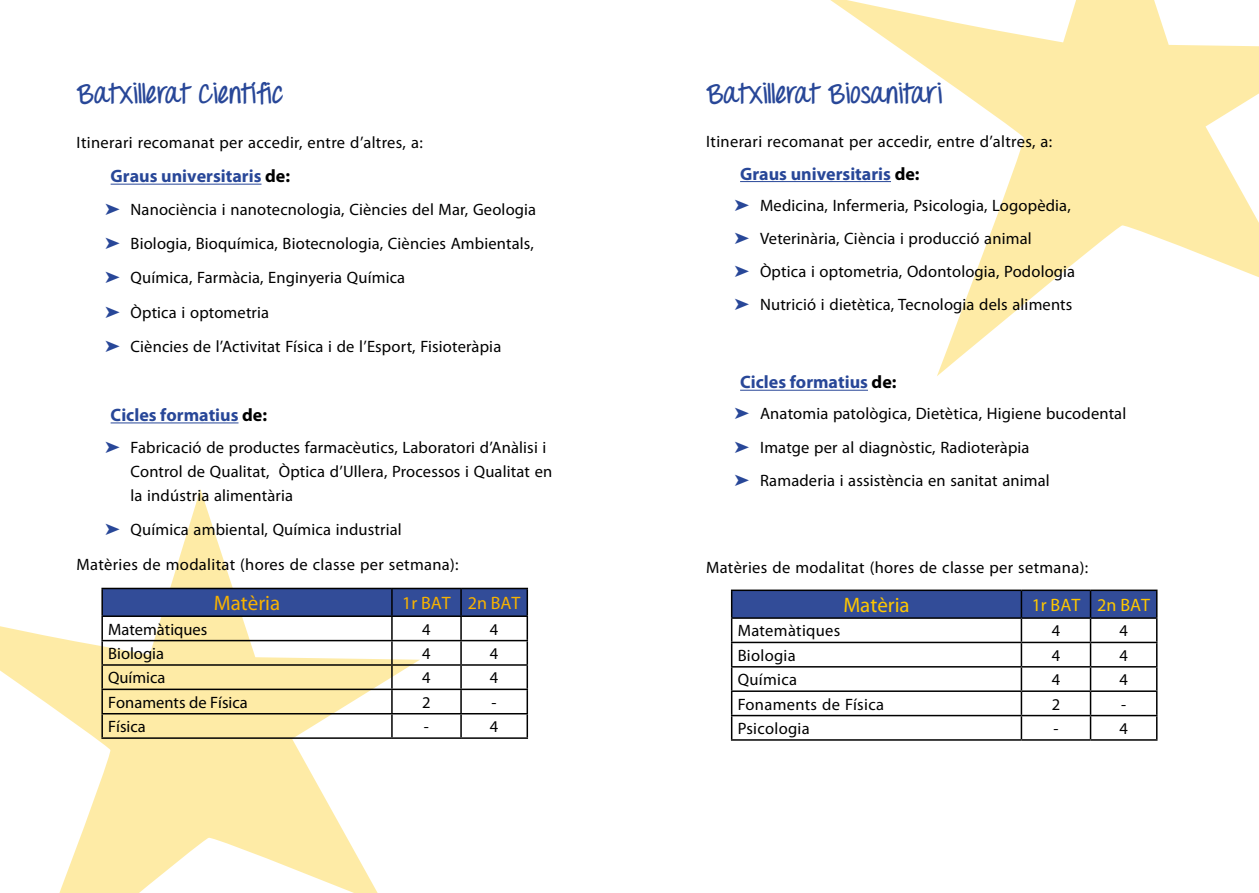
<style>
.page{position:relative;width:1259px;height:893px;background:#fff}
.page>*{position:absolute;margin:0;border:0;box-sizing:border-box;transform-origin:0 0}
.t1{font:700 27px "Throw My Hands Upinthe Air";color:#284798}
.t2{font:21px "Myriad Pro";color:#f8b200}
.t3{font:21px "Myriad Pro";color:#fec700}
.t4{font:700 18px "Myriad Pro";color:#284798}
.t5{font:18px "Myriad Pro";color:#f8b200}
.t6{font:18px "Myriad Pro";color:#fec700}
.t7{font:16.5px/34.3px "Myriad Pro";letter-spacing:.01em;color:#000}
.s1{color:#000}
.s2{color:#284798}
</style>
<div class="page">
<svg style="left:823px;top:0;width:436px;height:376px"></svg>
<svg style="left:0;top:489px;width:420px;height:404px"></svg>
<hr style="left:111px;top:184px;width:150px;height:1px;background:#284798">
<hr style="left:111px;top:422px;width:127px;height:1px;background:#284798">
<div style="left:103px;top:589px;width:423px;height:26px;background:#324c98"></div>
<hr style="left:391px;top:589px;width:2px;height:26px;background:#000">
<hr style="left:460px;top:589px;width:2px;height:26px;background:#000">
<hr style="left:101px;top:617px;width:2px;height:23px;background:#000">
<hr style="left:391px;top:617px;width:2px;height:23px;background:#000">
<hr style="left:460px;top:617px;width:2px;height:23px;background:#000">
<hr style="left:526px;top:617px;width:2px;height:23px;background:#000">
<hr style="left:101px;top:640px;width:291px;height:1px;background:#000">
<hr style="left:101px;top:641px;width:2px;height:23px;background:#000">
<hr style="left:392px;top:640px;width:69px;height:1px;background:#000">
<hr style="left:391px;top:641px;width:2px;height:23px;background:#000">
<hr style="left:461px;top:640px;width:67px;height:1px;background:#000">
<hr style="left:460px;top:641px;width:2px;height:23px;background:#000">
<hr style="left:526px;top:641px;width:2px;height:23px;background:#000">
<hr style="left:101px;top:664px;width:291px;height:2px;background:#000">
<hr style="left:101px;top:666px;width:2px;height:23px;background:#000">
<hr style="left:392px;top:664px;width:69px;height:2px;background:#000">
<hr style="left:391px;top:666px;width:2px;height:23px;background:#000">
<hr style="left:461px;top:664px;width:67px;height:2px;background:#000">
<hr style="left:460px;top:666px;width:2px;height:23px;background:#000">
<hr style="left:526px;top:666px;width:2px;height:23px;background:#000">
<hr style="left:101px;top:689px;width:291px;height:1px;background:#000">
<hr style="left:101px;top:690px;width:2px;height:23px;background:#000">
<hr style="left:392px;top:689px;width:69px;height:1px;background:#000">
<hr style="left:391px;top:690px;width:2px;height:23px;background:#000">
<hr style="left:461px;top:689px;width:67px;height:1px;background:#000">
<hr style="left:460px;top:690px;width:2px;height:23px;background:#000">
<hr style="left:526px;top:690px;width:2px;height:23px;background:#000">
<hr style="left:101px;top:713px;width:291px;height:1px;background:#000">
<hr style="left:101px;top:714px;width:2px;height:23px;background:#000">
<hr style="left:392px;top:713px;width:69px;height:1px;background:#000">
<hr style="left:391px;top:714px;width:2px;height:23px;background:#000">
<hr style="left:461px;top:713px;width:67px;height:1px;background:#000">
<hr style="left:460px;top:714px;width:2px;height:23px;background:#000">
<hr style="left:526px;top:714px;width:2px;height:23px;background:#000">
<hr style="left:101px;top:737px;width:291px;height:2px;background:#000">
<hr style="left:392px;top:737px;width:69px;height:2px;background:#000">
<hr style="left:461px;top:737px;width:67px;height:2px;background:#000">
<hr style="left:101px;top:588px;width:291px;height:1px;background:#000">
<hr style="left:101px;top:589px;width:2px;height:26px;background:#000">
<hr style="left:392px;top:588px;width:69px;height:1px;background:#000">
<hr style="left:461px;top:588px;width:67px;height:1px;background:#000">
<hr style="left:526px;top:589px;width:2px;height:26px;background:#000">
<hr style="left:101px;top:615px;width:291px;height:2px;background:#000">
<hr style="left:392px;top:615px;width:69px;height:2px;background:#000">
<hr style="left:461px;top:615px;width:67px;height:2px;background:#000">
<hr style="left:740px;top:181px;width:151px;height:1px;background:#284798">
<hr style="left:740px;top:390px;width:128px;height:1px;background:#284798">
<hr style="left:731px;top:739px;width:290px;height:2px;background:#000">
<hr style="left:1021px;top:739px;width:69px;height:2px;background:#000">
<hr style="left:1090px;top:739px;width:67px;height:2px;background:#000">
<svg style="left:731px;top:590px;width:426px;height:149px"></svg>
<hr style="left:731px;top:617px;width:290px;height:2px;background:#000">
<hr style="left:1021px;top:617px;width:69px;height:2px;background:#000">
<hr style="left:1090px;top:617px;width:67px;height:2px;background:#000">
<h1 class="t1" style="left:77px;top:77px;width:208px">Batxillerat Científic</h1>
<p class="t7" style="left:77px;top:125px;width:348px">Itinerari recomanat per accedir, entre d’altres, a:</p>
<p class="t4" style="left:111px;top:165px;width:181px">Graus universitaris <span class="s1">de:</span></p>
<p class="t7" style="left:105px;top:192px;width:432px"><span class="s2">➤</span> Nanociència i nanotecnologia, Ciències del Mar, Geologia <span class="s2">➤</span> Biologia, Bioquímica, Biotecnologia, Ciències Ambientals, <span class="s2">➤</span> Química, Farmàcia, Enginyeria Química<br><span class="s2">➤</span> Òptica i optometria<br><span class="s2">➤</span> Ciències de l’Activitat Física i de l’Esport, Fisioteràpia</p>
<p class="t4" style="left:111px;top:403px;width:158px">Cicles formatius <span class="s1">de:</span></p>
<p class="t7" style="left:131px;top:436px;width:423px;line-height:23.9px;text-indent:-26px"><span class="s2">➤</span> Fabricació de productes farmacèutics, Laboratori d’Anàlisi i<br>Control de Qualitat, Òptica d’Ullera, Processos i Qualitat en la indústria alimentària</p>
<p class="t7" style="left:77px;top:512px;width:383px;text-indent:28px"><span class="s2">➤</span> Química ambiental, Química industrial<br>Matèries de modalitat (hores de classe per setmana):</p>
<p class="t2" style="left:214px;top:590px;width:68px">Matèria</p>
<p class="t5" style="left:402px;top:592px;width:120px">1r BAT 2n BAT</p>
<p class="t7" style="left:108px;top:612px;width:101px">Matemàtiques</p>
<p class="t7" style="left:422px;top:612px;width:10px">4</p>
<p class="t7" style="left:490px;top:612px;width:10px">4</p>
<p class="t7" style="left:108px;top:636px;width:57px">Biologia</p>
<p class="t7" style="left:422px;top:636px;width:10px">4</p>
<p class="t7" style="left:490px;top:636px;width:10px">4</p>
<p class="t7" style="left:108px;top:660px;width:59px">Química</p>
<p class="t7" style="left:422px;top:660px;width:10px">4</p>
<p class="t7" style="left:490px;top:660px;width:10px">4</p>
<p class="t7" style="left:108px;top:685px;width:141px">Fonaments de Física</p>
<p class="t7" style="left:422px;top:685px;width:10px">2</p>
<p class="t7" style="left:491px;top:685px;width:7px">-</p>
<p class="t7" style="left:108px;top:709px;width:39px">Física</p>
<p class="t7" style="left:424px;top:709px;width:7px">-</p>
<p class="t7" style="left:490px;top:709px;width:10px">4</p>
<h1 class="t1" style="left:706px;top:77px;width:238px">Batxillerat Biosanitari</h1>
<p class="t7" style="left:706px;top:124px;width:348px">Itinerari recomanat per accedir, entre d’altres, a:</p>
<p class="t4" style="left:740px;top:162px;width:181px">Graus universitaris <span class="s1">de:</span></p>
<p class="t7" style="left:734px;top:188px;width:342px;line-height:33.2px"><span class="s2">➤</span> Medicina, Infermeria, Psicologia, Logopèdia, <span class="s2">➤</span> Veterinària, Ciència i producció animal<br><span class="s2">➤</span> Òptica i optometria, Odontologia, Podologia <span class="s2">➤</span> Nutrició i dietètica, Tecnologia dels aliments</p>
<p class="t4" style="left:740px;top:371px;width:158px">Cicles formatius <span class="s1">de:</span></p>
<p class="t7" style="left:734px;top:397px;width:393px;line-height:33.2px"><span class="s2">➤</span> Anatomia patològica, Dietètica, Higiene bucodental <span class="s2">➤</span> Imatge per al diagnòstic, Radioteràpia<br><span class="s2">➤</span> Ramaderia i assistència en sanitat animal</p>
<p class="t7" style="left:706px;top:550px;width:383px">Matèries de modalitat (hores de classe per setmana):</p>
<p class="t3" style="left:843px;top:592px;width:68px">Matèria</p>
<p class="t6" style="left:1031px;top:594px;width:120px">1r BAT 2n BAT</p>
<p class="t7" style="left:737px;top:613px;width:104px">Matemàtiques</p>
<p class="t7" style="left:1051px;top:613px;width:10px">4</p>
<p class="t7" style="left:1119px;top:613px;width:10px">4</p>
<p class="t7" style="left:737px;top:638px;width:60px">Biologia</p>
<p class="t7" style="left:1051px;top:638px;width:10px">4</p>
<p class="t7" style="left:1119px;top:638px;width:10px">4</p>
<p class="t7" style="left:737px;top:662px;width:61px">Química</p>
<p class="t7" style="left:1051px;top:662px;width:10px">4</p>
<p class="t7" style="left:1119px;top:662px;width:10px">4</p>
<p class="t7" style="left:737px;top:687px;width:148px">Fonaments de Física</p>
<p class="t7" style="left:1051px;top:687px;width:10px">2</p>
<p class="t7" style="left:1121px;top:687px;width:7px">-</p>
<p class="t7" style="left:737px;top:711px;width:74px">Psicologia</p>
<p class="t7" style="left:1053px;top:711px;width:7px">-</p>
<p class="t7" style="left:1119px;top:711px;width:10px">4</p>
</div>
